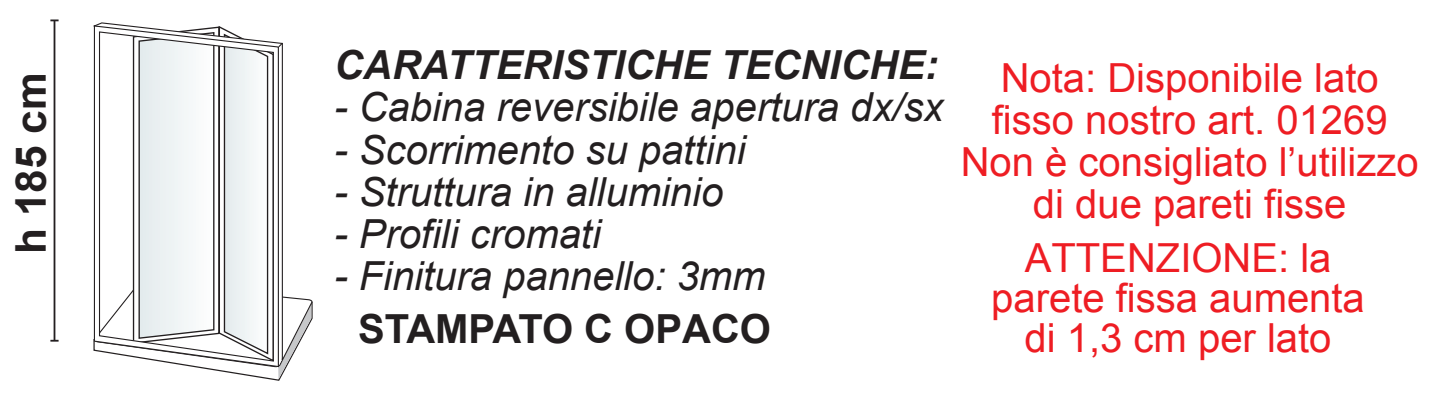
<style>
.page{position:relative;width:1439px;height:397px;background:#fff}
.page>*{position:absolute;margin:0;border:0;box-sizing:border-box;transform-origin:0 0}
.t1{font:700 42.4px "Arial";color:#231f20}
.t2{font:40px/42px "Arial";color:#ee1d23;text-align:center}
.t3{font:italic 40px "Arial";color:#231f20}
.t4{font:italic 700 40px "Arial";color:#231f20}
.t5{font:700 40px "Arial";color:#231f20}
</style>
<div class="page">
<svg style="left:93px;top:25px;width:220px;height:356px"></svg>
<hr style="left:54px;top:20px;width:1px;height:320px;background:#231f20">
<svg style="left:50px;top:19px;width:9px;height:2px"></svg>
<svg style="left:50px;top:339px;width:9px;height:2px"></svg>
<p class="t1" style="left:3px;top:253px;width:183px;rotate:-90deg">h 185 cm</p>
<p class="t4" style="left:334px;top:38px;width:605px">CARATTERISTICHE TECNICHE:</p>
<p class="t3" style="left:334px;top:81px;width:611px">- Cabina reversibile apertura dx/sx</p>
<p class="t3" style="left:334px;top:123px;width:413px">- Scorrimento su pattini</p>
<p class="t3" style="left:334px;top:165px;width:390px">- Struttura in alluminio</p>
<p class="t3" style="left:334px;top:207px;width:268px">- Profili cromati</p>
<p class="t3" style="left:334px;top:249px;width:433px">- Finitura pannello: 3mm</p>
<p class="t5" style="left:358px;top:302px;width:414px">STAMPATO C OPACO</p>
<p class="t2" style="left:960px;top:57px;width:459px">Nota: Disponibile lato fisso nostro art. 01269<br>Non è consigliato l’utilizzo di due pareti fisse</p>
<p class="t2" style="left:991px;top:238px;width:375px;line-height:40px">ATTENZIONE: la parete fissa aumenta di 1,3 cm per lato</p>
</div>
